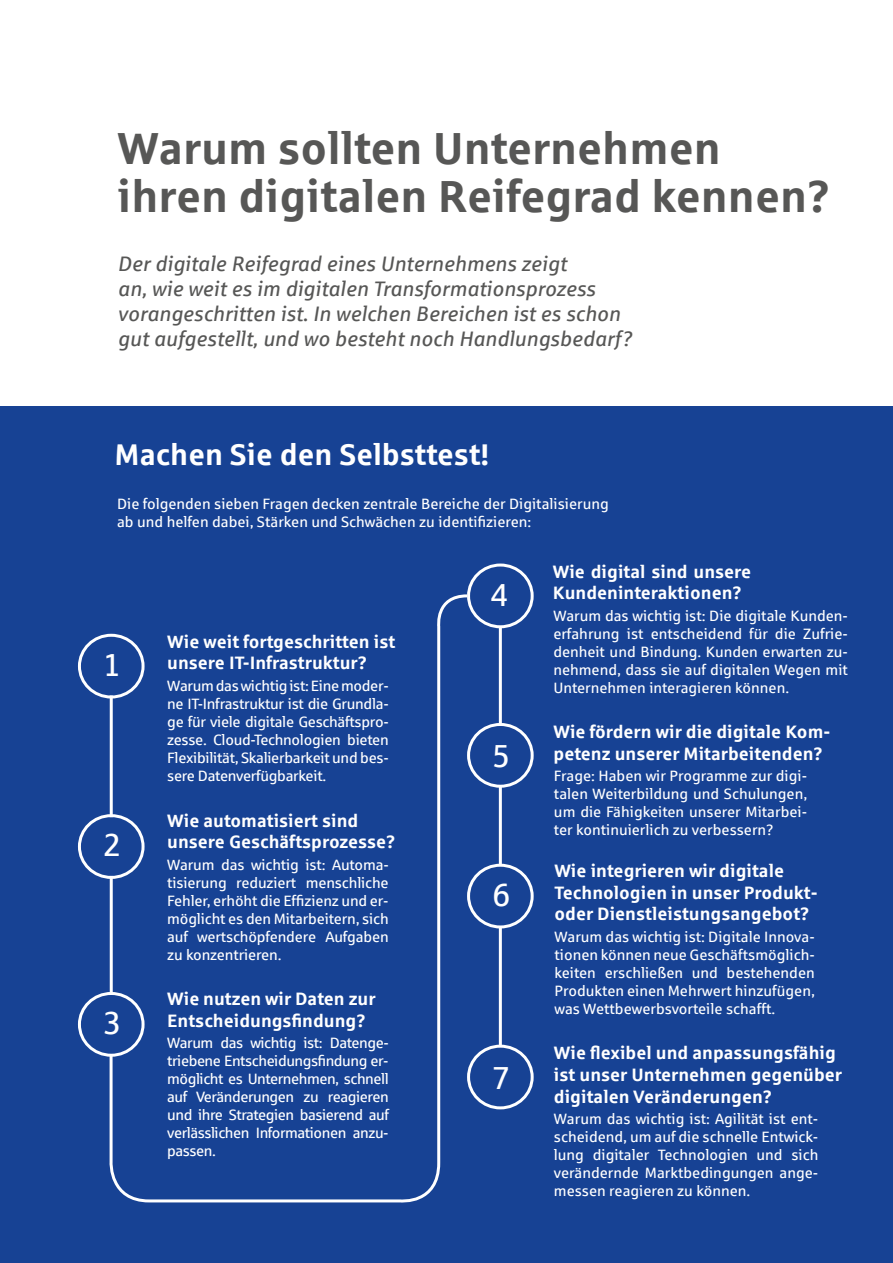
<style>
.page{position:relative;width:893px;height:1263px;background:#fff}
.page>*{position:absolute;margin:0;border:0;box-sizing:border-box;transform-origin:0 0}
.t1{font:700 45px/48px "Sparkasse Rg";color:#575756}
.t2{font:31.95px "Sparkasse Rg";color:#fff}
.t3{font:700 30px "Sparkasse Rg";color:#fff}
.t4{font:italic 21px/25.2px "Sparkasse Rg";color:#575756}
.t5{font:700 18px/21.6px "Sparkasse Rg";color:#fff}
.t6{font:15px/18px "Sparkasse Rg";color:#fff;text-align:justify}
</style>
<div class="page">
<div style="left:0;top:406px;width:893px;height:857px;background:#174294"></div>
<div style="left:78px;top:634px;width:67px;height:64px;border:3px solid #fff;border-radius:50%"></div>
<div style="left:78px;top:814px;width:67px;height:65px;border:3px solid #fff;border-radius:50%"></div>
<div style="left:78px;top:992px;width:67px;height:65px;border:3px solid #fff;border-radius:50%"></div>
<div style="left:467px;top:563px;width:67px;height:65px;border:3px solid #fff;border-radius:50%"></div>
<div style="left:467px;top:723px;width:67px;height:65px;border:3px solid #fff;border-radius:50%"></div>
<div style="left:467px;top:864px;width:67px;height:64px;border:3px solid #fff;border-radius:50%"></div>
<div style="left:467px;top:1045px;width:67px;height:64px;border:3px solid #fff;border-radius:50%"></div>
<hr style="left:499px;top:626px;width:3px;height:100px;background:#fff">
<hr style="left:499px;top:787px;width:3px;height:79px;background:#fff">
<hr style="left:499px;top:928px;width:3px;height:118px;background:#fff">
<svg style="left:108px;top:593px;width:362px;height:610px"></svg>
<h1 class="t1" style="left:118px;top:123px;width:714px">Warum sollten Unternehmen ihren digitalen Reifegrad kennen?</h1>
<h3 class="t4" style="left:118px;top:250px;width:516px">Der digitale Reifegrad eines Unternehmens zeigt<br>an, wie weit es im digitalen Transformationsprozess vorangeschritten ist. In welchen Bereichen ist es schon gut aufgestellt, und wo besteht noch Handlungsbedarf?</h3>
<h3 class="t3" style="left:115px;top:435px;width:376px">Machen Sie den Selbsttest!</h3>
<p class="t6" style="left:117px;top:494px;width:493px">Die folgenden sieben Fragen decken zentrale Bereiche der Digitalisierung ab und helfen dabei, Stärken und Schwächen zu identifizieren:</p>
<h2 class="t2" style="left:103px;top:645px;width:20px">1</h2>
<h2 class="t2" style="left:103px;top:825px;width:20px">2</h2>
<h2 class="t2" style="left:103px;top:1003px;width:20px">3</h2>
<p class="t5" style="left:167px;top:630px;width:230px">Wie weit fortgeschritten ist unsere IT-Infrastruktur?</p>
<p class="t6" style="left:167px;top:676px;width:223px">Warum das wichtig ist: Eine moder&shy;ne IT-Infrastruktur ist die Grundla&shy;ge für viele digitale Geschäftspro&shy;zesse. Cloud-Technologien bieten Flexibilität, Skalierbarkeit und bes&shy;sere Datenverfügbarkeit.</p>
<p class="t5" style="left:167px;top:809px;width:230px">Wie automatisiert sind unsere Geschäftsprozesse?</p>
<p class="t6" style="left:167px;top:855px;width:223px">Warum das wichtig ist: Automa&shy;tisierung reduziert menschliche Fehler, erhöht die Effizienz und er&shy;möglicht es den Mitarbeitern, sich auf wertschöpfendere Aufgaben zu konzentrieren.</p>
<p class="t5" style="left:167px;top:987px;width:210px">Wie nutzen wir Daten zur<br>Entscheidungsfindung?</p>
<p class="t6" style="left:167px;top:1034px;width:223px">Warum das wichtig ist: Datenge&shy;triebene Entscheidungsfindung er&shy;möglicht es Unternehmen, schnell auf Veränderungen zu reagieren und ihre Strategien basierend auf verlässlichen Informationen anzu&shy;passen.</p>
<h2 class="t2" style="left:490px;top:575px;width:20px">4</h2>
<h2 class="t2" style="left:492px;top:736px;width:20px">5</h2>
<h2 class="t2" style="left:492px;top:876px;width:20px">6</h2>
<h2 class="t2" style="left:492px;top:1058px;width:20px">7</h2>
<p class="t5" style="left:553px;top:560px;width:200px">Wie digital sind unsere<br>Kundeninteraktionen?</p>
<p class="t6" style="left:553px;top:606px;width:296px">Warum das wichtig ist: Die digitale Kunden&shy;erfahrung ist entscheidend für die Zufrie&shy;denheit und Bindung. Kunden erwarten zu&shy;nehmend, dass sie auf digitalen Wegen mit Unternehmen interagieren können.</p>
<p class="t5" style="left:553px;top:720px;width:278px">Wie fördern wir die digitale Kom&shy;petenz unserer Mitarbeitenden?</p>
<p class="t6" style="left:554px;top:766px;width:255px">Frage: Haben wir Programme zur digi&shy;talen Weiterbildung und Schulungen, um die Fähigkeiten unserer Mitarbei&shy;ter kontinuierlich zu verbessern?</p>
<p class="t5" style="left:554px;top:859px;width:265px">Wie integrieren wir digitale<br>Technologien in unser Produkt&shy;oder Dienstleistungsangebot?</p>
<p class="t6" style="left:554px;top:927px;width:262px">Warum das wichtig ist: Digitale Innova&shy;tionen können neue Geschäftsmöglich&shy;keiten erschließen und bestehenden Produkten einen Mehrwert hinzufügen, was Wettbewerbsvorteile schafft.</p>
<p class="t5" style="left:554px;top:1041px;width:290px">Wie flexibel und anpassungsfähig ist unser Unternehmen gegenüber digitalen Veränderungen?</p>
<p class="t6" style="left:554px;top:1110px;width:266px">Warum das wichtig ist: Agilität ist ent&shy;scheidend, um auf die schnelle Entwick&shy;lung digitaler Technologien und sich verändernde Marktbedingungen ange&shy;messen reagieren zu können.</p>
</div>
